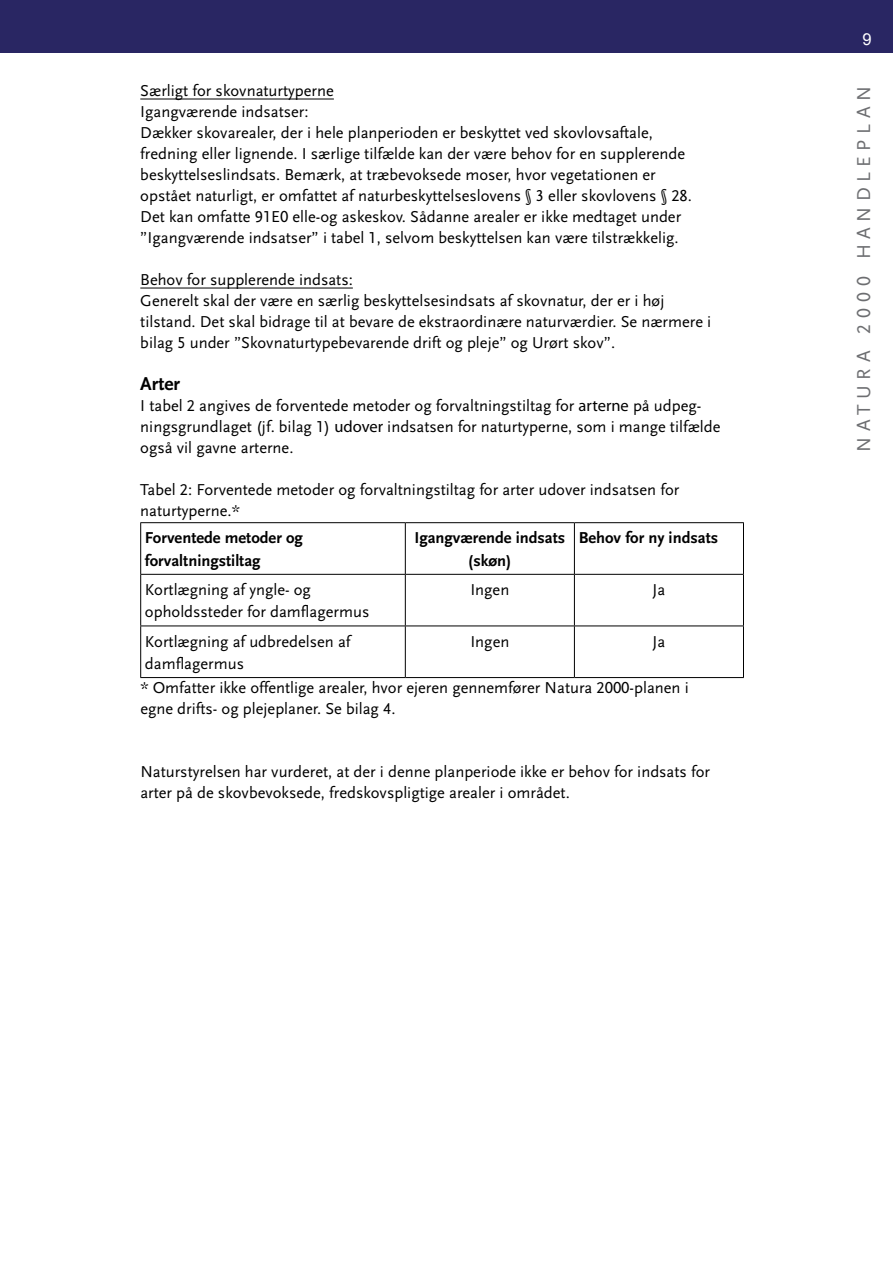
<style>
.page{position:relative;width:893px;height:1263px;background:#fff}
.page>*{position:absolute;margin:0;border:0;box-sizing:border-box;transform-origin:0 0}
.t1{font:19.5px "Scala Sans LF";letter-spacing:.29em;color:#6d6e71}
.t2{font:700 19.5px "Scala Sans LF";color:#000}
.t3{font:16.5px/21px "Scala Sans LF";color:#000}
.t4{font:16.5px/22.5px "Scala Sans OT";color:#000}
.t5{font:700 16.5px/22.5px "Scala Sans OT";color:#000}
.t6{font:16.5px "Arial";color:#fff}
.s1{font-family:"Myriad Pro"}
</style>
<div class="page">
<div style="left:0;top:0;width:893px;height:53px;background:#292663"></div>
<hr style="left:140px;top:99px;width:194px;height:1px;background:#000">
<hr style="left:140px;top:288px;width:213px;height:1px;background:#000">
<hr style="left:140px;top:522px;width:265px;height:1px;background:#000">
<hr style="left:140px;top:523px;width:1px;height:51px;background:#000">
<hr style="left:405px;top:522px;width:169px;height:1px;background:#000">
<hr style="left:405px;top:523px;width:1px;height:51px;background:#000">
<hr style="left:574px;top:522px;width:170px;height:1px;background:#000">
<hr style="left:574px;top:523px;width:1px;height:51px;background:#000">
<hr style="left:743px;top:523px;width:1px;height:51px;background:#000">
<hr style="left:140px;top:574px;width:265px;height:1px;background:#000">
<hr style="left:140px;top:575px;width:1px;height:50px;background:#000">
<hr style="left:405px;top:574px;width:169px;height:1px;background:#000">
<hr style="left:405px;top:575px;width:1px;height:50px;background:#000">
<hr style="left:574px;top:574px;width:170px;height:1px;background:#000">
<hr style="left:574px;top:575px;width:1px;height:50px;background:#000">
<hr style="left:743px;top:575px;width:1px;height:50px;background:#000">
<hr style="left:140px;top:625px;width:265px;height:1px;background:#000">
<hr style="left:140px;top:626px;width:1px;height:51px;background:#000">
<hr style="left:405px;top:625px;width:169px;height:1px;background:#000">
<hr style="left:405px;top:626px;width:1px;height:51px;background:#000">
<hr style="left:574px;top:625px;width:170px;height:1px;background:#000">
<hr style="left:574px;top:626px;width:1px;height:51px;background:#000">
<hr style="left:743px;top:626px;width:1px;height:51px;background:#000">
<hr style="left:140px;top:677px;width:265px;height:1px;background:#000">
<hr style="left:405px;top:677px;width:169px;height:1px;background:#000">
<hr style="left:574px;top:677px;width:170px;height:1px;background:#000">
<p class="t3" style="left:140px;top:81px;width:553px">Særligt for skovnaturtyperne<br>Igangværende indsatser:<br>Dækker skovarealer, der i hele planperioden er beskyttet ved skovlovsaftale, fredning eller lignende. I særlige tilfælde kan der være behov for en supplerende beskyttelseslindsats. Bemærk, at træbevoksede moser, hvor vegetationen er opstået naturligt, er omfattet af naturbeskyttelseslovens § 3 eller skovlovens § 28.<br>Det kan omfatte 91E0 elle-og askeskov. Sådanne arealer er ikke medtaget under ”Igangværende indsatser” i tabel 1, selvom beskyttelsen kan være tilstrækkelig.</p>
<p class="t3" style="left:140px;top:270px;width:573px">Behov for supplerende indsats:<br>Generelt skal der være en særlig beskyttelsesindsats af skovnatur, der er i høj tilstand. Det skal bidrage til at bevare de ekstraordinære naturværdier. Se nærmere i bilag 5 under ”Skovnaturtypebevarende drift og pleje” og Urørt skov”.</p>
<p class="t2" style="left:140px;top:373px;width:42px">Arter</p>
<p class="t3" style="left:140px;top:396px;width:582px">I tabel 2 angives de forventede metoder og forvaltningstiltag for <span class="s1">arterne</span> på udpeg&shy;ningsgrundlaget (jf. bilag 1) <span class="s1">udover</span> indsatsen for naturtyperne, som i mange tilfælde også vil gavne arterne.</p>
<p class="t3" style="left:140px;top:480px;width:540px">Tabel 2: Forventede metoder og forvaltningstiltag for arter udover indsatsen for naturtyperne.*</p>
<p class="t5" style="left:145px;top:527px;width:159px">Forventede metoder og forvaltningstiltag</p>
<p class="t5" style="left:414px;top:527px;width:152px;text-align:center">Igangværende indsats (skøn)</p>
<p class="t5" style="left:579px;top:527px;width:141px">Behov for ny indsats</p>
<p class="t4" style="left:145px;top:578px;width:226px">Kortlægning af yngle- og opholdssteder for damflagermus</p>
<p class="t4" style="left:470px;top:578px;width:41px">Ingen</p>
<p class="t4" style="left:652px;top:578px;width:14px">Ja</p>
<p class="t4" style="left:145px;top:630px;width:207px">Kortlægning af udbredelsen af damflagermus</p>
<p class="t4" style="left:470px;top:630px;width:41px">Ingen</p>
<p class="t4" style="left:653px;top:630px;width:14px">Ja</p>
<p class="t3" style="left:140px;top:677px;width:550px">* Omfatter ikke offentlige arealer, hvor ejeren gennemfører Natura 2000-planen i egne drifts- og plejeplaner. Se bilag 4.</p>
<p class="t3" style="left:140px;top:761px;width:571px">Naturstyrelsen har vurderet, at der i denne planperiode ikke er behov for indsats for arter på de skovbevoksede, fredskovspligtige arealer i området.</p>
<p class="t6" style="left:862px;top:28px;width:11px">9</p>
<p class="t1" style="left:853px;top:452px;width:363px;rotate:-90deg">Natura 2000 han dleplan</p>
</div>
